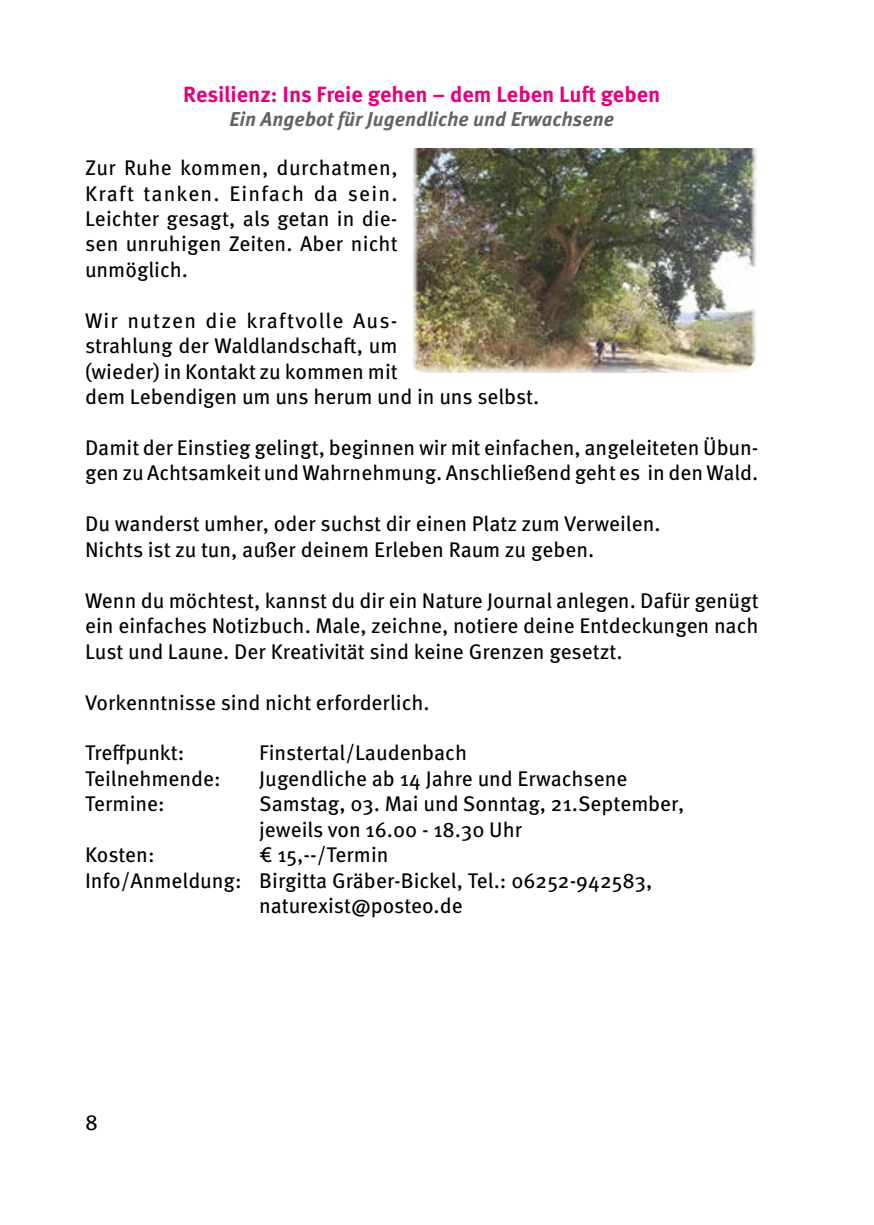
<style>
.page{position:relative;width:874px;height:1225px;background:#fff}
.page>*{position:absolute;margin:0;border:0;box-sizing:border-box;transform-origin:0 0}
.t1{font:700 22px "Meta Pro";color:#e6007d}
.t2{font:22px "Meta Pro";color:#000}
.t3{font:21.2px/25.4px "Meta Pro";color:#000}
.t4{font:italic 700 20px "Meta Pro";color:#646363}
</style>
<div class="page">
<div style="left:410px;top:148px;width:347px;height:225px;background:#000;opacity:.75"></div>
<p class="t1" style="left:183px;top:77px;width:478px">Resilienz: Ins Freie gehen – dem Leben Luft geben</p>
<p class="t4" style="left:229px;top:103px;width:385px">Ein Angebot für Jugendliche und Erwachsene</p>
<p class="t3" style="left:85px;top:154px;width:314px;text-align:justify">Zur Ruhe kommen, durchatmen, Kraft tanken. Einfach da sein.<br>Leichter gesagt, als getan in die&shy;sen unruhigen Zeiten. Aber nicht unmöglich.</p>
<p class="t3" style="left:85px;top:306px;width:455px">Wir nutzen die kraftvolle Aus-<br>strahlung der Waldlandschaft, um<br>(wieder) in Kontakt zu kommen mit<br>dem Lebendigen um uns herum und in uns selbst.</p>
<p class="t3" style="left:85px;top:433px;width:674px">Damit der Einstieg gelingt, beginnen wir mit einfachen, angeleiteten Übun&shy;gen zu Achtsamkeit und Wahrnehmung. Anschließend geht es in den Wald.</p>
<p class="t3" style="left:85px;top:510px;width:576px">Du wanderst umher, oder suchst dir einen Platz zum Verweilen.<br>Nichts ist zu tun, außer deinem Erleben Raum zu geben.</p>
<p class="t3" style="left:85px;top:586px;width:674px;text-align:justify">Wenn du möchtest, kannst du dir ein Nature Journal anlegen. Dafür genügt ein einfaches Notizbuch. Male, zeichne, notiere deine Entdeckungen nach Lust und Laune. Der Kreativität sind keine Grenzen gesetzt.</p>
<p class="t3" style="left:85px;top:688px;width:346px">Vorkenntnisse sind nicht erforderlich.</p>
<p class="t3" style="left:85px;top:739px;width:101px">Treffpunkt:</p>
<p class="t3" style="left:259px;top:739px;width:209px">Finstertal/Laudenbach</p>
<p class="t3" style="left:85px;top:764px;width:137px">Teilnehmende:</p>
<p class="t3" style="left:259px;top:764px;width:369px">Jugendliche ab 14 Jahre und Erwachsene</p>
<p class="t3" style="left:85px;top:790px;width:81px">Termine:</p>
<p class="t3" style="left:259px;top:790px;width:426px">Samstag, 03. Mai und Sonntag, 21.September, jeweils von 16.00 - 18.30 Uhr</p>
<p class="t3" style="left:85px;top:840px;width:71px">Kosten:</p>
<p class="t3" style="left:259px;top:840px;width:131px">€ 15,--/Termin</p>
<p class="t3" style="left:85px;top:866px;width:568px">Info/Anmeldung: Birgitta Gräber-Bickel, Tel.: 06252-942583,</p>
<p class="t3" style="left:259px;top:891px;width:205px">naturexist@posteo.de</p>
<p class="t2" style="left:85px;top:1105px;width:14px">8</p>
</div>
